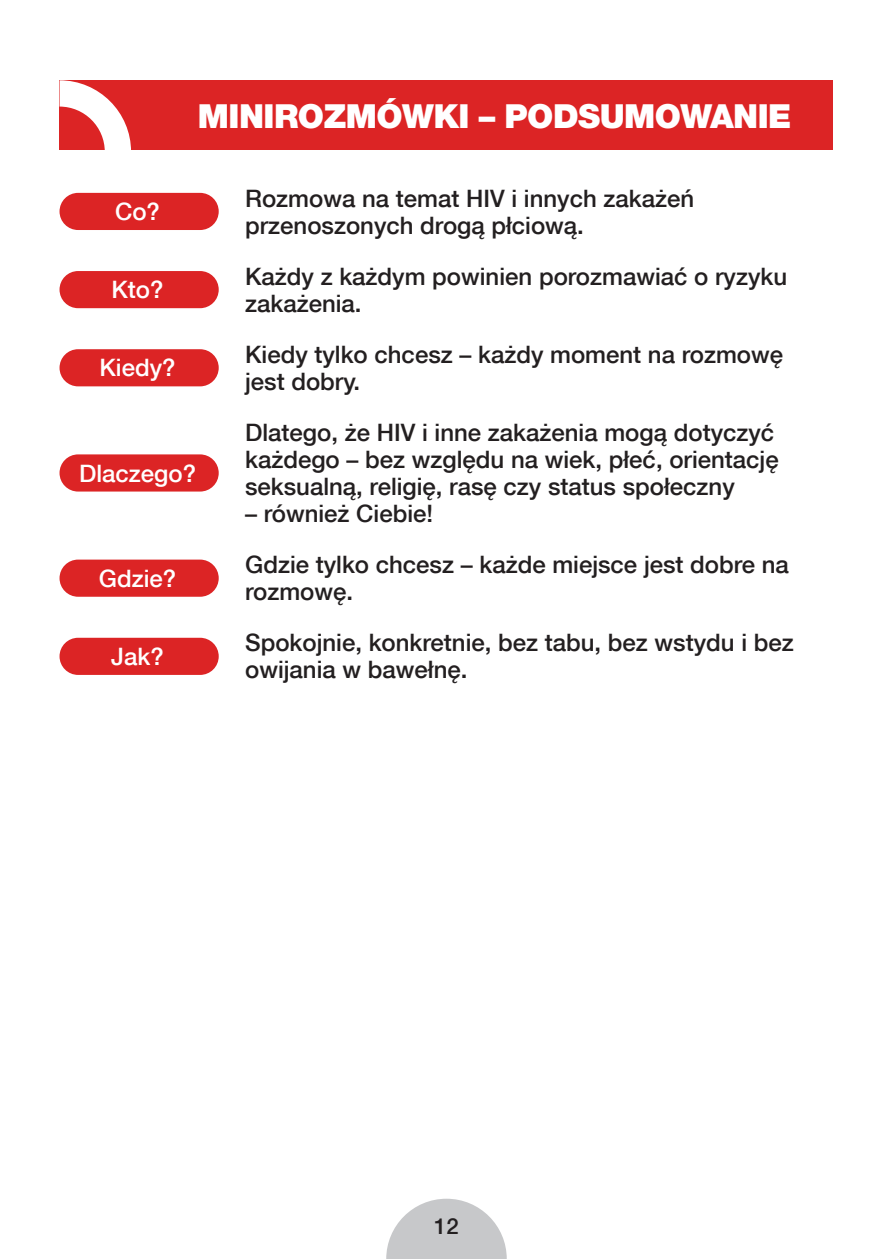
<style>
.page{position:relative;width:893px;height:1259px;background:#fff}
.page>*{position:absolute;margin:0;border:0;box-sizing:border-box;transform-origin:0 0}
.t1{font:900 33px "Helvetica Neue CE 95";letter-spacing:-.015em;color:#fff}
.t2{font:500 24px/27px "Helvetica Neue CE 65";color:#231f20}
.t3{font:500 24px "Helvetica Neue CE 65";color:#fff}
.t4{font:500 21.9px "Helvetica Neue CE 65";color:#231f20}
</style>
<div class="page">
<div style="left:60px;top:80px;width:773px;height:70px;background:#dc2425"></div>
<svg style="left:60px;top:80px;width:71px;height:70px"></svg>
<div style="left:60px;top:193px;width:159px;height:37px;background:#dc2425;border-radius:19px"></div>
<div style="left:60px;top:271px;width:159px;height:37px;background:#dc2425;border-radius:19px"></div>
<div style="left:60px;top:349px;width:159px;height:37px;background:#dc2425;border-radius:19px"></div>
<div style="left:60px;top:454px;width:159px;height:37px;background:#dc2425;border-radius:19px"></div>
<div style="left:60px;top:559px;width:159px;height:38px;background:#dc2425;border-radius:19px"></div>
<div style="left:60px;top:638px;width:159px;height:37px;background:#dc2425;border-radius:19px"></div>
<svg style="left:386px;top:1198px;width:121px;height:61px"></svg>
<p class="t3" style="left:115px;top:197px;width:46px">Co?</p>
<p class="t3" style="left:112px;top:275px;width:54px">Kto?</p>
<p class="t3" style="left:100px;top:353px;width:78px">Kiedy?</p>
<h1 class="t1" style="left:198px;top:96px;width:102px">MINIROZM</h1>
<h1 class="t1" style="left:376px;top:96px;width:275px">ÓWKI – PO DSUMOWAN</h1>
<h1 class="t1" style="left:758px;top:96px;width:32px">IE</h1>
<p class="t2" style="left:245px;top:184px;width:451px">Rozmowa na temat HIV i innych zakażeń przenoszonych drogą płciową.</p>
<p class="t2" style="left:245px;top:263px;width:543px">Każdy z każdym powinien porozmawiać o ryzyku zakażenia.</p>
<p class="t2" style="left:245px;top:341px;width:539px">Kiedy tylko chcesz – każdy moment na rozmowę jest dobry.</p>
<p class="t3" style="left:79px;top:458px;width:118px">Dlaczego?</p>
<p class="t3" style="left:99px;top:563px;width:79px">Gdzie?</p>
<p class="t3" style="left:111px;top:642px;width:54px">Jak?</p>
<p class="t2" style="left:245px;top:419px;width:535px">Dlatego, że HIV i inne zakażenia mogą dotyczyć każdego – bez względu na wiek, płeć, orientację seksualną, religię, rasę czy status społeczny</p>
<p class="t2" style="left:245px;top:500px;width:190px">– również Ciebie!</p>
<p class="t2" style="left:245px;top:551px;width:545px">Gdzie tylko chcesz – każde miejsce jest dobre na rozmowę.</p>
<p class="t2" style="left:245px;top:629px;width:550px">Spokojnie, konkretnie, bez tabu, bez wstydu i bez owijania w bawełnę.</p>
<p class="t4" style="left:434px;top:1213px;width:26px">12</p>
</div>
